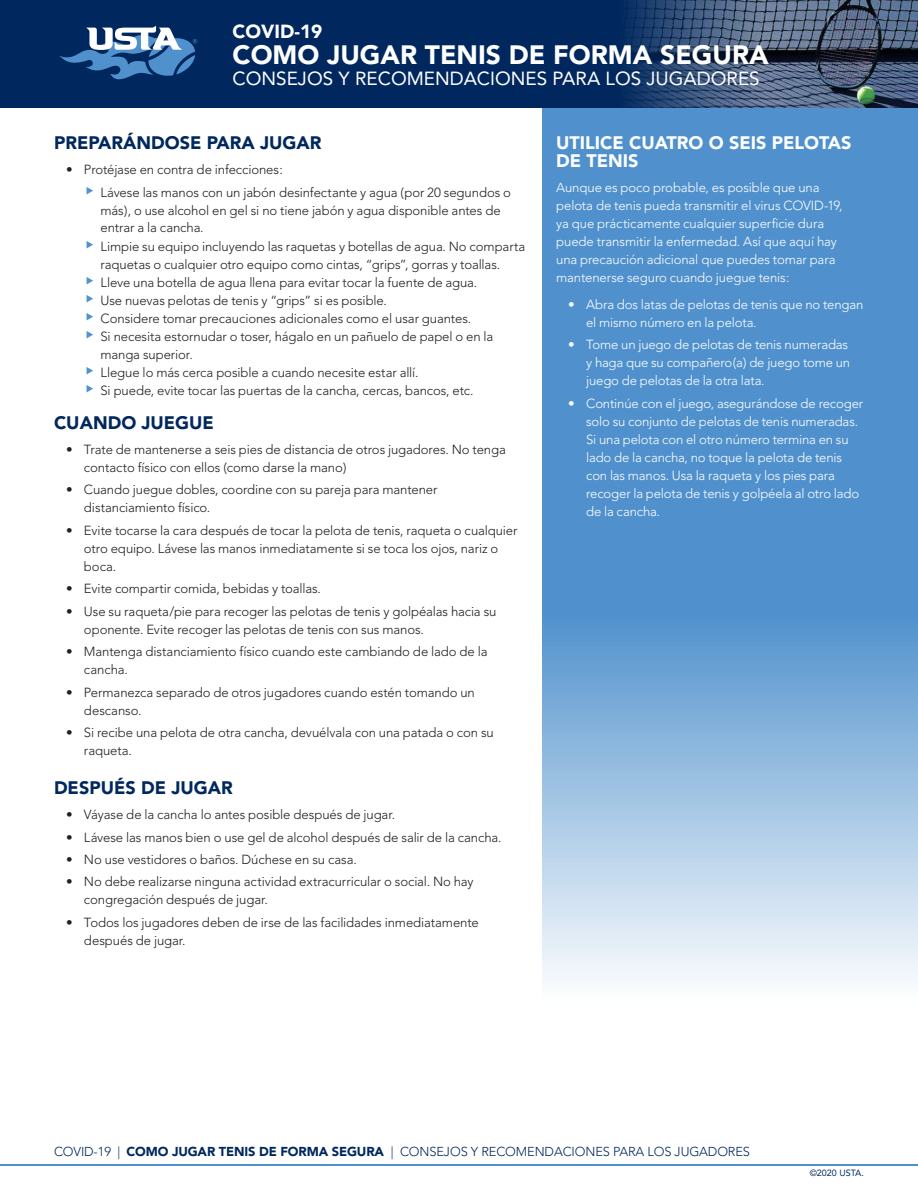
<style>
.page{position:relative;width:918px;height:1188px;background:#fff}
.page>*{position:absolute;margin:0;border:0;box-sizing:border-box;transform-origin:0 0}
.t1{font:900 26.4px "Avenir";color:#fff}
.t2{font:18.9px "Avenir";color:#fff}
.t3{font:900 18.9px "Avenir";color:#fff}
.t4{font:900 18px "Avenir";color:#00285e}
.t5{font:900 18px/18px "Avenir";color:#fff}
.t6{font:300 13.2px/18px "Avenir";letter-spacing:-.005em;color:#231f20}
.t7{font:300 13.2px/18px "Avenir";letter-spacing:-.01em;color:#fff}
.t8{font:300 12.9px "Avenir";letter-spacing:-.01em;color:#00285e}
.t9{font:9px "Avenir";color:#00285e}
.s1{font-weight:900}
</style>
<div class="page">
<div style="left:0;top:0;width:918px;height:108px;background:#00285e"></div>
<svg style="left:60px;top:26px;width:137px;height:54px"></svg>
<img style="left:628px;top:1px;width:290px;height:107px">
<hr style="left:0;top:1164px;width:918px;height:2px;background:#5091cd">
<svg style="left:543px;top:108px;width:375px;height:873px;fill:#5091cd"></svg>
<h2 class="t3" style="left:233px;top:20px;width:91px">COVID-19</h2>
<h1 class="t1" style="left:233px;top:39px;width:538px">COMO JUGAR TENIS DE FORMA SEGURA</h1>
<h2 class="t2" style="left:233px;top:68px;width:529px">CONSEJOS Y RECOMENDACIONES PARA LOS JUGADORES</h2>
<h3 class="t4" style="left:54px;top:132px;width:269px">PREPARÁNDOSE PARA JUGAR</h3>
<p class="t6" style="left:100px;top:158px;width:412px;line-height:22.5px;text-indent:-34px">• Protéjase en contra de infecciones:<br>Lávese las manos con un jabón desinfectante y agua (por 20 segundos o</p>
<p class="t6" style="left:100px;top:201px;width:426px">más), o use alcohol en gel si no tiene jabón y agua disponible antes de entrar a la cancha.<br>Limpie su equipo incluyendo las raquetas y botellas de agua. No comparta raquetas o cualquier otro equipo como cintas, “grips”, gorras y toallas.<br>Lleve una botella de agua llena para evitar tocar la fuente de agua.<br>Use nuevas pelotas de tenis y “grips” si es posible.<br>Considere tomar precauciones adicionales como el usar guantes.<br>Si necesita estornudar o toser, hágalo en un pañuelo de papel o en la manga superior.<br>Llegue lo más cerca posible a cuando necesite estar allí.<br>Si puede, evite tocar las puertas de la cancha, cercas, bancos, etc.</p>
<h3 class="t4" style="left:54px;top:412px;width:162px">CUANDO JUEGUE</h3>
<p class="t6" style="left:84px;top:440px;width:423px;text-indent:-18px">• Trate de mantenerse a seis pies de distancia de otros jugadores. No tenga contacto físico con ellos (como darse la mano)</p>
<p class="t6" style="left:84px;top:481px;width:355px;text-indent:-18px">• Cuando juegue dobles, coordine con su pareja para mantener distanciamiento físico.</p>
<p class="t6" style="left:84px;top:521px;width:435px;text-indent:-18px">• Evite tocarse la cara después de tocar la pelota de tenis, raqueta o cualquier otro equipo. Lávese las manos inmediatamente si se toca los ojos, nariz o boca.</p>
<p class="t6" style="left:66px;top:580px;width:256px">• Evite compartir comida, bebidas y toallas.</p>
<p class="t6" style="left:84px;top:602px;width:414px;text-indent:-18px">• Use su raqueta/pie para recoger las pelotas de tenis y golpéalas hacia su oponente. Evite recoger las pelotas de tenis con sus manos.</p>
<p class="t6" style="left:84px;top:643px;width:405px;text-indent:-18px">• Mantenga distanciamiento físico cuando este cambiando de lado de la cancha.</p>
<p class="t6" style="left:84px;top:683px;width:392px;text-indent:-18px">• Permanezca separado de otros jugadores cuando estén tomando un descanso.</p>
<p class="t6" style="left:84px;top:724px;width:411px;text-indent:-18px">• Si recibe una pelota de otra cancha, devuélvala con una patada o con su raqueta.</p>
<h3 class="t4" style="left:54px;top:777px;width:180px">DESPUÉS DE JUGAR</h3>
<p class="t6" style="left:66px;top:806px;width:331px">• Váyase de la cancha lo antes posible después de jugar.</p>
<p class="t6" style="left:66px;top:828px;width:437px">• Lávese las manos bien o use gel de alcohol después de salir de la cancha.</p>
<p class="t6" style="left:66px;top:851px;width:292px">• No use vestidores o baños. Dúchese en su casa.</p>
<p class="t6" style="left:84px;top:873px;width:391px;text-indent:-18px">• No debe realizarse ninguna actividad extracurricular o social. No hay congregación después de jugar.</p>
<p class="t6" style="left:84px;top:913px;width:396px;text-indent:-18px">• Todos los jugadores deben de irse de las facilidades inmediatamente después de jugar.</p>
<h3 class="t5" style="left:556px;top:134px;width:297px">UTILICE CUATRO O SEIS PELOTAS<br>DE TENIS</h3>
<p class="t7" style="left:556px;top:179px;width:288px">Aunque es poco probable, es posible que una pelota de tenis pueda transmitir el virus COVID-19, ya que prácticamente cualquier superficie dura puede transmitir la enfermedad. Así que aquí hay una precaución adicional que puedes tomar para mantenerse seguro cuando juegue tenis:</p>
<p class="t7" style="left:586px;top:295px;width:279px;text-indent:-18px">• Abra dos latas de pelotas de tenis que no tengan el mismo número en la pelota.</p>
<p class="t7" style="left:586px;top:336px;width:266px;text-indent:-18px">• Tome un juego de pelotas de tenis numeradas y haga que su compañero(a) de juego tome un juego de pelotas de la otra lata.</p>
<p class="t7" style="left:586px;top:394px;width:279px;text-indent:-18px">• Continúe con el juego, asegurándose de recoger solo su conjunto de pelotas de tenis numeradas.<br>Si una pelota con el otro número termina en su lado de la cancha, no toque la pelota de tenis con las manos. Usa la raqueta y los pies para recoger la pelota de tenis y golpéela al otro lado de la cancha.</p>
<p class="t8" style="left:54px;top:1144px;width:698px">COVID-19 | <span class="s1">COMO JUGAR TENIS DE FORMA SEGURA</span> | CONSEJOS Y RECOMENDACIONES PARA LOS JUGADORES</p>
<p class="t9" style="left:810px;top:1168px;width:56px">©2020 USTA.</p>
</div>
